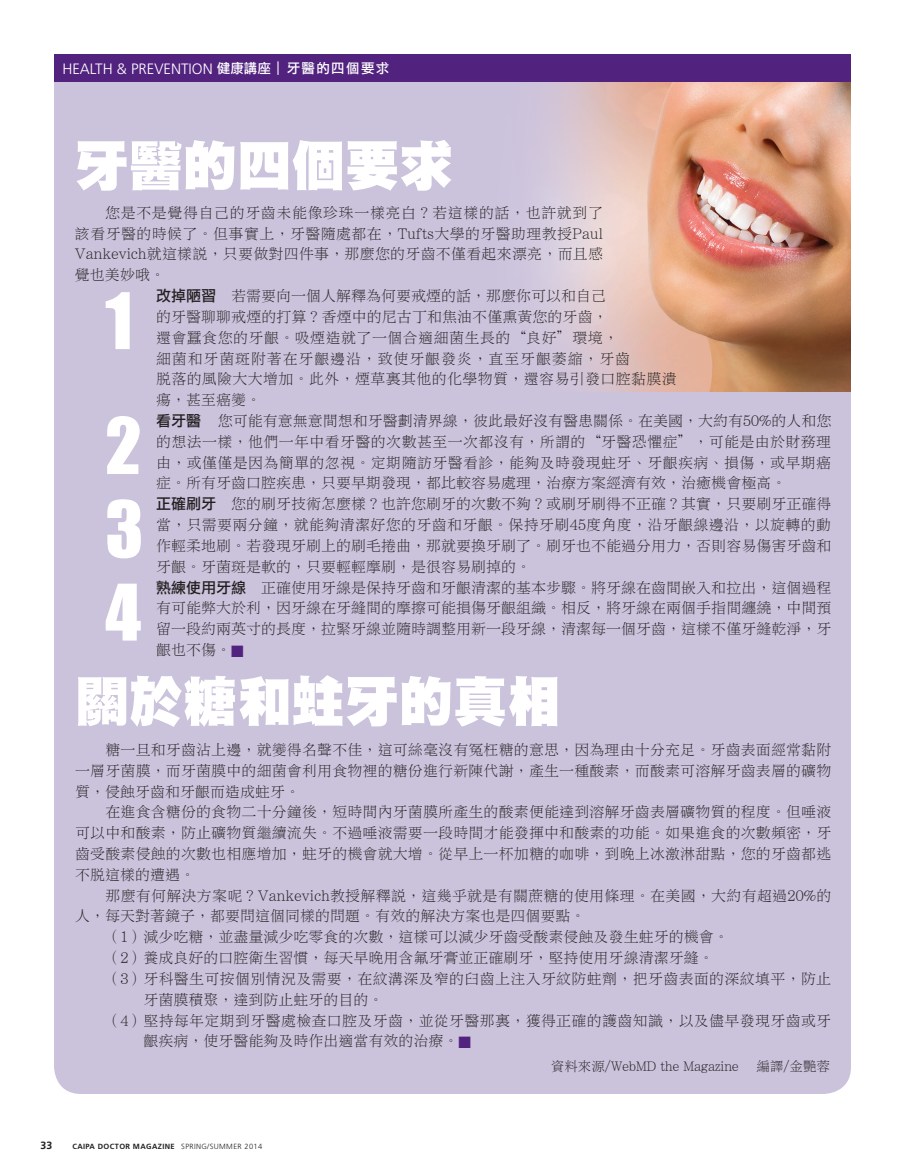
<style>
.page{position:relative;width:905px;height:1175px;background:#fff}
.page>*{position:absolute;margin:0;border:0;box-sizing:border-box;transform-origin:0 0}
.CD_7_text{font:72px "Impact";color:#fff}
.CD_7_text-2{font:15px/20.9px "Li Song Pro";letter-spacing:.005em;color:#231f20;text-align:justify}
.t1{font:300 15px "Frutiger";color:#fff}
.CD_7_text-3{font:13.5px "Li Song Pro";color:#231f20}
.t2{font:700 10.5px "Frutiger";color:#231f20}
.t3{font:700 7.5px "Frutiger";letter-spacing:.05em;color:#231f20}
.s1{font-family:"Li Hei Pro";font-weight:400;font-size:13.5px}
.s2{font-family:"Li Hei Pro"}
.s3{color:#52227f}
.s4{font-weight:300}
</style>
<div class="page">
<div style="left:54px;top:81px;width:796px;height:1013px;background:#cbc2dc"></div>
<img style="left:498px;top:81px;width:352px;height:311px">
<div style="left:54px;top:54px;width:796px;height:27px;background:#52227f"></div>
<svg style="left:76px;top:140px;width:375px;height:51px"></svg>
<svg style="left:78px;top:675px;width:479px;height:52px"></svg>
<p class="t1" style="left:62px;top:60px;width:328px">HEALTH &amp; PREVENTION <span class="s1">健康講座 | 牙醫的四個要求</span></p>
<p class="CD_7_text-2" style="left:75px;top:202px;width:529px;text-indent:30px">您是不是覺得自己的牙齒未能像珍珠一樣亮白？若這樣的話，也許就到了該看牙醫的時候了。但事實上，牙醫隨處都在，Tufts大學的牙醫助理教授Paul Vankevich就這樣說，只要做對四件事，那麼您的牙齒不僅看起來漂亮，而且感覺也美妙哦。</p>
<p class="CD_7_text" style="left:105px;top:276px;width:29px">1</p>
<p class="CD_7_text-2" style="left:156px;top:285px;width:522px;text-align:left"><span class="s2">改掉陋習</span> 若需要向一個人解釋為何要戒煙的話，那麼你可以和自己<br>的牙醫聊聊戒煙的打算？香煙中的尼古丁和焦油不僅熏黃您的牙齒，<br>還會蠶食您的牙齦。吸煙造就了一個合適細菌生長的“良好”環境，<br>細菌和牙菌斑附著在牙齦邊沿，致使牙齦發炎，直至牙齦萎縮，牙齒<br>脫落的風險大大增加。此外，煙草裏其他的化學物質，還容易引發口腔黏膜潰瘍，甚至癌變。</p>
<p class="CD_7_text" style="left:105px;top:401px;width:38px">2</p>
<p class="CD_7_text-2" style="left:156px;top:410px;width:677px"><span class="s2">看牙醫</span> 您可能有意無意間想和牙醫劃清界線，彼此最好沒有醫患關係。在美國，大約有50%的人和您的想法一樣，他們一年中看牙醫的次數甚至一次都沒有，所謂的“牙醫恐懼症”，可能是由於財務理由，或僅僅是因為簡單的忽視。定期隨訪牙醫看診，能夠及時發現蛀牙、牙齦疾病、損傷，或早期癌症。所有牙齒口腔疾患，只要早期發現，都比較容易處理，治療方案經濟有效，治癒機會極高。</p>
<p class="CD_7_text" style="left:105px;top:484px;width:40px">3</p>
<p class="CD_7_text-2" style="left:156px;top:493px;width:677px"><span class="s2">正確刷牙</span> 您的刷牙技術怎麼樣？也許您刷牙的次數不夠？或刷牙刷得不正確？其實，只要刷牙正確得當，只需要兩分鐘，就能夠清潔好您的牙齒和牙齦。保持牙刷45度角度，沿牙齦線邊沿，以旋轉的動作輕柔地刷。若發現牙刷上的刷毛捲曲，那就要換牙刷了。刷牙也不能過分用力，否則容易傷害牙齒和牙齦。牙菌斑是軟的，只要輕輕摩刷，是很容易刷掉的。</p>
<p class="CD_7_text" style="left:105px;top:568px;width:37px">4</p>
<p class="CD_7_text-2" style="left:156px;top:577px;width:677px"><span class="s2">熟練使用牙線</span> 正確使用牙線是保持牙齒和牙齦清潔的基本步驟。將牙線在齒間嵌入和拉出，這個過程有可能弊大於利，因牙線在牙縫間的摩擦可能損傷牙齦組織。相反，將牙線在兩個手指間纏繞，中間預留一段約兩英寸的長度，拉緊牙線並隨時調整用新一段牙線，清潔每一個牙齒，這樣不僅牙縫乾淨，牙齦也不傷。<span class="s3">■</span></p>
<p class="CD_7_text-2" style="left:75px;top:739px;width:757px;text-indent:30px">糖一旦和牙齒沾上邊，就變得名聲不佳，這可絲毫沒有冤枉糖的意思，因為理由十分充足。牙齒表面經常黏附一層牙菌膜，而牙菌膜中的細菌會利用食物裡的糖份進行新陳代謝，產生一種酸素，而酸素可溶解牙齒表層的礦物質，侵蝕牙齒和牙齦而造成蛀牙。</p>
<p class="CD_7_text-2" style="left:75px;top:801px;width:757px;text-indent:30px">在進食含糖份的食物二十分鐘後，短時間內牙菌膜所產生的酸素便能達到溶解牙齒表層礦物質的程度。但唾液可以中和酸素，防止礦物質繼續流失。不過唾液需要一段時間才能發揮中和酸素的功能。如果進食的次數頻密，牙齒受酸素侵蝕的次數也相應增加，蛀牙的機會就大增。從早上一杯加糖的咖啡，到晚上冰激淋甜點，您的牙齒都逃不脫這樣的遭遇。</p>
<p class="CD_7_text-2" style="left:75px;top:885px;width:757px;text-indent:30px">那麼有何解決方案呢？Vankevich教授解釋說，這幾乎就是有關蔗糖的使用條理。在美國，大約有超過20%的人，每天對著鏡子，都要問這個同樣的問題。有效的解決方案也是四個要點。</p>
<p class="CD_7_text-2" style="left:105px;top:926px;width:624px">（1）減少吃糖，並盡量減少吃零食的次數，這樣可以減少牙齒受酸素侵蝕及發生蛀牙的機會。</p>
<p class="CD_7_text-2" style="left:105px;top:947px;width:609px">（2）養成良好的口腔衛生習慣，每天早晚用含氟牙膏並正確刷牙，堅持使用牙線清潔牙縫。</p>
<p class="CD_7_text-2" style="left:143px;top:968px;width:689px;text-indent:-38px">（3）牙科醫生可按個別情況及需要，在紋溝深及窄的臼齒上注入牙紋防蛀劑，把牙齒表面的深紋填平，防止牙菌膜積聚，達到防止蛀牙的目的。</p>
<p class="CD_7_text-2" style="left:143px;top:1010px;width:689px;text-indent:-38px">（4）堅持每年定期到牙醫處檢查口腔及牙齒，並從牙醫那裏，獲得正確的護齒知識，以及儘早發現牙齒或牙齦疾病，使牙醫能夠及時作出適當有效的治療。<span class="s3">■</span></p>
<p class="t2" style="left:40px;top:1139px;width:13px">33</p>
<p class="t3" style="left:72px;top:1142px;width:191px">CAIPA DOCTOR MAGAZINE <span class="s4">SPRING/SUMMER 2014</span></p>
<p class="CD_7_text-3" style="left:551px;top:1059px;width:189px">資料來源/WebMD the Magazine</p>
<p class="CD_7_text-3" style="left:756px;top:1059px;width:75px">編譯/金艷蓉</p>
</div>
